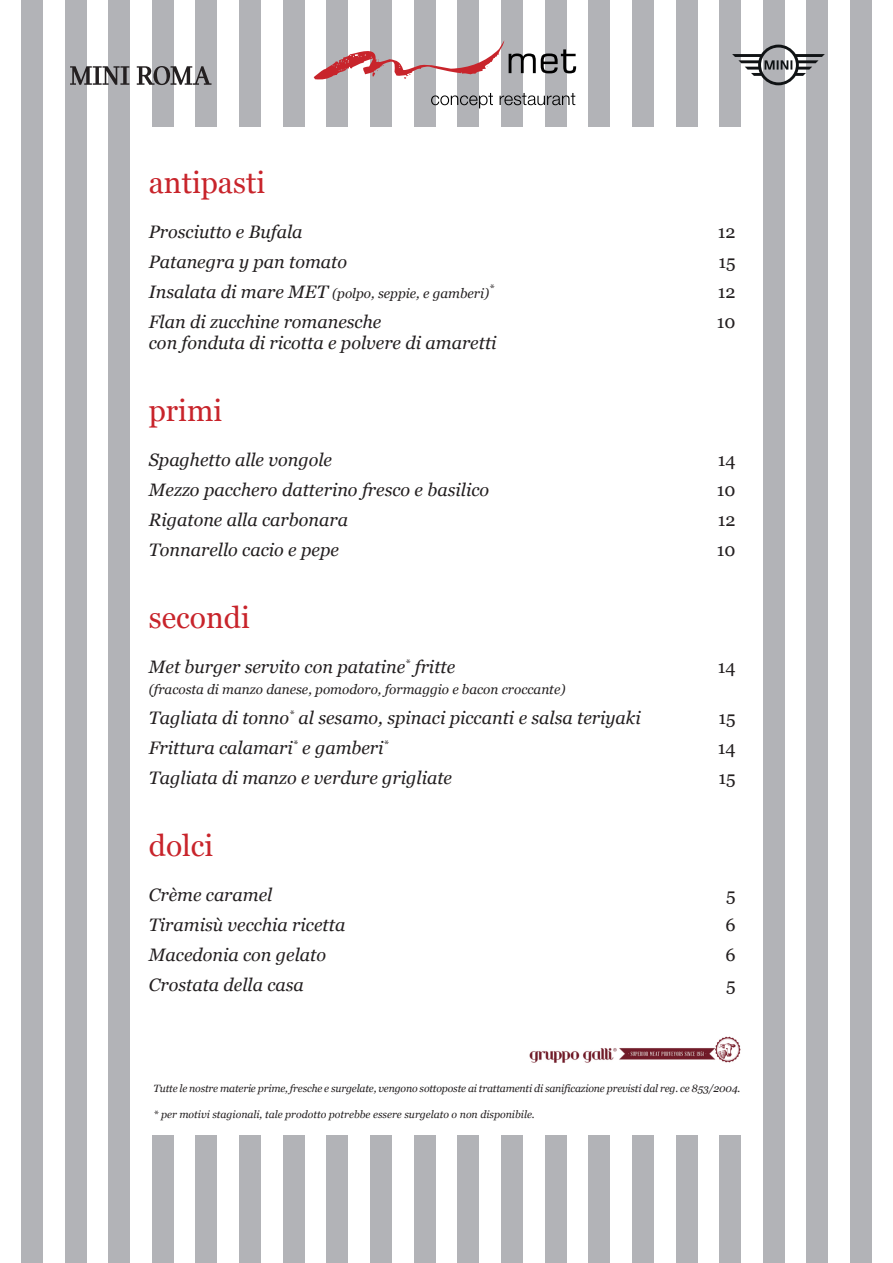
<style>
.page{position:relative;width:893px;height:1263px;background:#fff}
.page>*{position:absolute;margin:0;border:0;box-sizing:border-box;transform-origin:0 0}
.t1{font:30px "Georgia";color:#c8242b}
.t2{font:italic 18px "Georgia";color:#231f20}
.t3{font:18px "Georgia";color:#231f20}
.t4{font:italic 13.5px "Georgia";color:#231f20}
.t5{font:italic 10.5px "Georgia";letter-spacing:-.015em;color:#231f20}
.s1{font-size:18px}
</style>
<div class="page">
<div style="left:21px;top:0;width:22px;height:1263px;background:#b2b3b7"></div>
<div style="left:65px;top:0;width:21px;height:1263px;background:#b2b3b7"></div>
<div style="left:109px;top:0;width:21px;height:1263px;background:#b2b3b7"></div>
<div style="left:152px;top:0;width:21px;height:1263px;background:#b2b3b7"></div>
<div style="left:196px;top:0;width:21px;height:1263px;background:#b2b3b7"></div>
<div style="left:239px;top:0;width:22px;height:1263px;background:#b2b3b7"></div>
<div style="left:283px;top:0;width:21px;height:1263px;background:#b2b3b7"></div>
<div style="left:327px;top:0;width:21px;height:1263px;background:#b2b3b7"></div>
<div style="left:370px;top:0;width:22px;height:1263px;background:#b2b3b7"></div>
<div style="left:414px;top:0;width:21px;height:1263px;background:#b2b3b7"></div>
<div style="left:458px;top:0;width:21px;height:1263px;background:#b2b3b7"></div>
<div style="left:501px;top:0;width:22px;height:1263px;background:#b2b3b7"></div>
<div style="left:545px;top:0;width:21px;height:1263px;background:#b2b3b7"></div>
<div style="left:589px;top:0;width:21px;height:1263px;background:#b2b3b7"></div>
<div style="left:632px;top:0;width:21px;height:1263px;background:#b2b3b7"></div>
<div style="left:676px;top:0;width:21px;height:1263px;background:#b2b3b7"></div>
<div style="left:719px;top:0;width:22px;height:1263px;background:#b2b3b7"></div>
<div style="left:763px;top:0;width:21px;height:1263px;background:#b2b3b7"></div>
<div style="left:807px;top:0;width:21px;height:1263px;background:#b2b3b7"></div>
<div style="left:850px;top:0;width:22px;height:1263px;background:#b2b3b7"></div>
<div style="left:132px;top:128px;width:629px;height:1007px;background:#fff"></div>
<svg style="left:314px;top:40px;width:262px;height:40px"></svg>
<svg style="left:431px;top:93px;width:62px;height:15px"></svg>
<svg style="left:500px;top:93px;width:75px;height:12px"></svg>
<svg style="left:70px;top:66px;width:142px;height:19px"></svg>
<svg style="left:732px;top:45px;width:93px;height:40px"></svg>
<img style="left:529px;top:1036px;width:212px;height:27px">
<h1 class="t1" style="left:149px;top:165px;width:118px">antipasti</h1>
<p class="t2" style="left:149px;top:221px;width:155px">Prosciutto e Bufala</p>
<p class="t3" style="left:718px;top:221px;width:19px">12</p>
<p class="t2" style="left:149px;top:251px;width:200px">Patanegra y pan tomato</p>
<p class="t3" style="left:718px;top:251px;width:19px">15</p>
<p class="t4" style="left:149px;top:285px;width:347px"><span class="s1">Insalata di mare MET</span> (polpo, seppie, e gamberi)<sup>*</sup></p>
<p class="t3" style="left:718px;top:281px;width:19px">12</p>
<p class="t2" style="left:149px;top:311px;width:234px">Flan di zucchine romanesche</p>
<p class="t3" style="left:717px;top:311px;width:20px">10</p>
<p class="t2" style="left:149px;top:332px;width:349px">con fonduta di ricotta e polvere di amaretti</p>
<h1 class="t1" style="left:149px;top:393px;width:75px">primi</h1>
<p class="t2" style="left:149px;top:449px;width:185px">Spaghetto alle vongole</p>
<p class="t3" style="left:718px;top:449px;width:19px">14</p>
<p class="t2" style="left:149px;top:479px;width:342px">Mezzo pacchero datterino fresco e basilico</p>
<p class="t3" style="left:717px;top:479px;width:20px">10</p>
<p class="t2" style="left:149px;top:509px;width:201px">Rigatone alla carbonara</p>
<p class="t3" style="left:718px;top:509px;width:19px">12</p>
<p class="t2" style="left:149px;top:539px;width:192px">Tonnarello cacio e pepe</p>
<p class="t3" style="left:717px;top:539px;width:20px">10</p>
<h1 class="t1" style="left:149px;top:600px;width:103px">secondi</h1>
<p class="t2" style="left:149px;top:656px;width:308px">Met burger servito con patatine<sup>*</sup> fritte</p>
<p class="t3" style="left:718px;top:656px;width:19px">14</p>
<p class="t4" style="left:149px;top:681px;width:418px">(fracosta di manzo danese, pomodoro, formaggio e bacon croccante)</p>
<p class="t2" style="left:149px;top:707px;width:493px">Tagliata di tonno<sup>*</sup> al sesamo, spinaci piccanti e salsa teriyaki</p>
<p class="t3" style="left:718px;top:707px;width:19px">15</p>
<p class="t2" style="left:149px;top:737px;width:241px">Frittura calamari<sup>*</sup> e gamberi<sup>*</sup></p>
<p class="t3" style="left:718px;top:737px;width:19px">14</p>
<p class="t2" style="left:149px;top:767px;width:305px">Tagliata di manzo e verdure grigliate</p>
<p class="t3" style="left:718px;top:767px;width:19px">15</p>
<h1 class="t1" style="left:149px;top:828px;width:66px">dolci</h1>
<p class="t2" style="left:149px;top:884px;width:125px">Crème caramel</p>
<p class="t3" style="left:726px;top:884px;width:11px">5</p>
<p class="t2" style="left:149px;top:914px;width:198px">Tiramisù vecchia ricetta</p>
<p class="t3" style="left:725px;top:914px;width:12px">6</p>
<p class="t2" style="left:149px;top:944px;width:179px">Macedonia con gelato</p>
<p class="t3" style="left:725px;top:944px;width:12px">6</p>
<p class="t2" style="left:149px;top:974px;width:157px">Crostata della casa</p>
<p class="t3" style="left:726px;top:974px;width:11px">5</p>
<p class="t5" style="left:154px;top:1083px;width:588px">Tutte le nostre materie prime, fresche e surgelate, vengono sottoposte ai trattamenti di sanificazione previsti dal reg. ce 853/2004.</p>
<p class="t5" style="left:154px;top:1108px;width:383px">* per motivi stagionali, tale prodotto potrebbe essere surgelato o non disponibile.</p>
</div>
